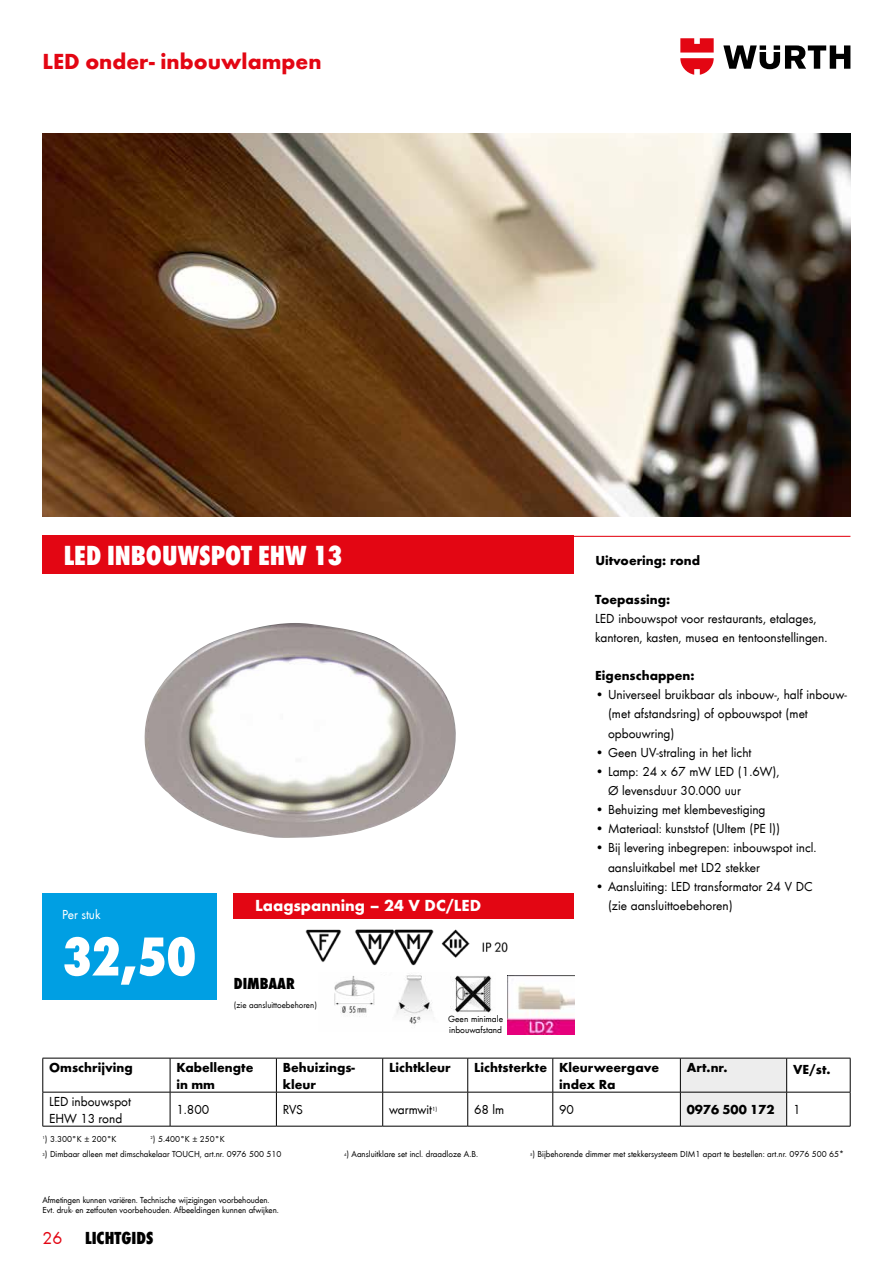
<style>
.page{position:relative;width:893px;height:1263px;background:#fff}
.page>*{position:absolute;margin:0;border:0;box-sizing:border-box;transform-origin:0 0}
.t1{font:57px "Wuerth Extra Bold Cond Caps";color:#fff}
.t2{font:800 condensed 28.5px "Wuerth";color:#fff}
.t3{font:700 22.5px "Wuerth";color:#e30613}
.t4{font:800 condensed 18px "Wuerth";color:#000}
.t5{font:18px "Wuerth";color:#e30613}
.t6{font:700 16.5px "Wuerth";color:#fff}
.t7{font:16.5px "Wuerth Extra Bold Cond Caps";color:#000}
.t8{font:13.5px/19.2px "Wuerth";color:#000}
.t9{font:700 13.5px/16.5px "Wuerth";color:#000}
.t10{font:13.5px "Wuerth";color:#fff}
.t11{font:9.45px/11.4px "Wuerth";color:#000}
.t12{font:9px "Wuerth";color:#000}
.s1{font-size:4.35px}
</style>
<div class="page">
<svg style="left:723px;top:45px;width:127px;height:24px"></svg>
<svg style="left:680px;top:38px;width:34px;height:37px"></svg>
<div style="left:43px;top:536px;width:531px;height:38px;background:#e30613"></div>
<hr style="left:43px;top:536px;width:807px;height:1px;background:#e30613">
<div style="left:681px;top:1059px;width:105px;height:67px;background:#ededed"></div>
<hr style="left:43px;top:1058px;width:127px;height:1px;background:#000">
<hr style="left:43px;top:1058px;width:1px;height:34px;background:#000">
<hr style="left:170px;top:1058px;width:106px;height:1px;background:#000">
<hr style="left:170px;top:1058px;width:1px;height:34px;background:#000">
<hr style="left:276px;top:1058px;width:107px;height:1px;background:#000">
<hr style="left:276px;top:1058px;width:1px;height:34px;background:#000">
<hr style="left:383px;top:1058px;width:85px;height:1px;background:#000">
<hr style="left:382px;top:1058px;width:1px;height:34px;background:#000">
<hr style="left:468px;top:1058px;width:85px;height:1px;background:#000">
<hr style="left:467px;top:1058px;width:1px;height:34px;background:#000">
<hr style="left:553px;top:1058px;width:127px;height:1px;background:#000">
<hr style="left:552px;top:1058px;width:1px;height:34px;background:#000">
<hr style="left:680px;top:1058px;width:107px;height:1px;background:#000">
<hr style="left:680px;top:1058px;width:1px;height:34px;background:#000">
<hr style="left:787px;top:1058px;width:63px;height:1px;background:#000">
<hr style="left:786px;top:1058px;width:1px;height:34px;background:#000">
<hr style="left:850px;top:1058px;width:1px;height:34px;background:#000">
<hr style="left:43px;top:1092px;width:127px;height:1px;background:#000">
<hr style="left:43px;top:1092px;width:1px;height:34px;background:#000">
<hr style="left:170px;top:1092px;width:106px;height:1px;background:#000">
<hr style="left:170px;top:1092px;width:1px;height:34px;background:#000">
<hr style="left:276px;top:1092px;width:107px;height:1px;background:#000">
<hr style="left:276px;top:1092px;width:1px;height:34px;background:#000">
<hr style="left:383px;top:1092px;width:85px;height:1px;background:#000">
<hr style="left:382px;top:1092px;width:1px;height:34px;background:#000">
<hr style="left:468px;top:1092px;width:85px;height:1px;background:#000">
<hr style="left:467px;top:1092px;width:1px;height:34px;background:#000">
<hr style="left:553px;top:1092px;width:127px;height:1px;background:#000">
<hr style="left:552px;top:1092px;width:1px;height:34px;background:#000">
<hr style="left:680px;top:1092px;width:107px;height:1px;background:#000">
<hr style="left:680px;top:1092px;width:1px;height:34px;background:#000">
<hr style="left:787px;top:1092px;width:63px;height:1px;background:#000">
<hr style="left:786px;top:1092px;width:1px;height:34px;background:#000">
<hr style="left:850px;top:1092px;width:1px;height:34px;background:#000">
<hr style="left:43px;top:1126px;width:127px;height:1px;background:#000">
<hr style="left:170px;top:1126px;width:106px;height:1px;background:#000">
<hr style="left:276px;top:1126px;width:107px;height:1px;background:#000">
<hr style="left:383px;top:1126px;width:85px;height:1px;background:#000">
<hr style="left:468px;top:1126px;width:85px;height:1px;background:#000">
<hr style="left:553px;top:1126px;width:127px;height:1px;background:#000">
<hr style="left:680px;top:1126px;width:107px;height:1px;background:#000">
<hr style="left:787px;top:1126px;width:63px;height:1px;background:#000">
<img style="left:144px;top:623px;width:312px;height:215px">
<div style="left:234px;top:893px;width:340px;height:25px;background:#e30613"></div>
<img style="left:43px;top:134px;width:807px;height:383px">
<img style="left:305px;top:929px;width:203px;height:37px">
<img style="left:334px;top:975px;width:158px;height:49px">
<img style="left:507px;top:976px;width:67px;height:59px">
<div style="left:43px;top:893px;width:174px;height:106px;background:#009fe3"></div>
<h3 class="t3" style="left:43px;top:45px;width:281px">LED onder- inbouwlampen</h3>
<h2 class="t2" style="left:64px;top:536px;width:280px">LED INBOUWSPOT EHW 13</h2>
<p class="t9" style="left:595px;top:552px;width:106px">Uitvoering: rond</p>
<p class="t10" style="left:62px;top:905px;width:40px">Per stuk</p>
<h1 class="t1" style="left:62px;top:916px;width:136px">32,50</h1>
<p class="t6" style="left:255px;top:894px;width:228px">Laagspanning – 24 V DC/LED</p>
<p class="t7" style="left:234px;top:972px;width:63px">DIMBAAR</p>
<p class="t12" style="left:234px;top:999px;width:85px">(zie aansluittoebehoren)</p>
<p class="t11" style="left:448px;top:1012px;width:56px">Geen minimale inbouwafstand</p>
<p class="t9" style="left:595px;top:590px;width:76px">Toepassing:</p>
<p class="t8" style="left:595px;top:608px;width:234px">LED inbouwspot voor restaurants, etalages, kantoren, kasten, musea en tentoonstellingen.</p>
<p class="t9" style="left:595px;top:666px;width:101px">Eigenschappen:</p>
<p class="t8" style="left:608px;top:685px;width:241px;text-indent:-13px">• Universeel bruikbaar als inbouw-, half inbouw-(met afstandsring) of opbouwspot (met opbouwring)</p>
<p class="t8" style="left:595px;top:742px;width:158px">• Geen UV-straling in het licht</p>
<p class="t8" style="left:608px;top:761px;width:173px;text-indent:-13px">• Lamp: 24 x 67 mW LED (1.6W),<br>Ø levensduur 30.000 uur</p>
<p class="t8" style="left:595px;top:799px;width:172px">• Behuizing met klembevestiging</p>
<p class="t8" style="left:595px;top:818px;width:186px">• Materiaal: kunststof (Ultem (PE l))</p>
<p class="t8" style="left:608px;top:838px;width:210px;text-indent:-13px">• Bij levering inbegrepen: inbouwspot incl. aansluitkabel met LD2 stekker</p>
<p class="t8" style="left:608px;top:876px;width:206px;text-indent:-13px">• Aansluiting: LED transformator 24 V DC (zie aansluittoebehoren)</p>
<p class="t9" style="left:49px;top:1058px;width:85px">Omschrijving</p>
<p class="t9" style="left:176px;top:1058px;width:78px">Kabellengte in mm</p>
<p class="t9" style="left:283px;top:1058px;width:74px">Behuizings&shy;kleur</p>
<p class="t9" style="left:389px;top:1058px;width:63px">Lichtkleur</p>
<p class="t9" style="left:559px;top:1058px;width:101px;text-indent:-85px">Lichtsterkte Kleurweergave index Ra</p>
<p class="t9" style="left:687px;top:1058px;width:42px">Art.nr.</p>
<p class="t9" style="left:793px;top:1060px;width:39px">VE/st.</p>
<p class="t8" style="left:49px;top:1093px;width:83px;line-height:16.5px">LED inbouwspot<br>EHW 13 rond</p>
<p class="t8" style="left:176px;top:1099px;width:34px">1.800</p>
<p class="t8" style="left:283px;top:1099px;width:22px">RVS</p>
<p class="t8" style="left:389px;top:1099px;width:50px">warmwit<sup>1)</sup></p>
<p class="t8" style="left:474px;top:1099px;width:32px">68 lm</p>
<p class="t8" style="left:559px;top:1099px;width:16px">90</p>
<p class="t9" style="left:687px;top:1100px;width:89px">0976 500 172</p>
<p class="t8" style="left:793px;top:1099px;width:9px">1</p>
<p class="t12" style="left:43px;top:1132px;width:76px"><sup>1</sup>) 3.300°K ± 200°K</p>
<p class="t12" style="left:151px;top:1132px;width:76px"><sup>2</sup>) 5.400°K ± 250°K</p>
<p class="t12" style="left:43px;top:1148px;width:240px"><span class="s1">3</span>) Dimbaar alleen met dimschakelaar TOUCH, art.nr. 0976 500 510</p>
<p class="t12" style="left:344px;top:1148px;width:136px"><span class="s1">4</span>) Aansluitklare set incl. draadloze A.B.</p>
<p class="t12" style="left:530px;top:1148px;width:316px"><span class="s1">5</span>) Bijbehorende dimmer met stekkersysteem DIM1 apart te bestellen: art.nr. 0976 500 65*</p>
<p class="t12" style="left:43px;top:1194px;width:229px">Afmetingen kunnen variëren. Technische wijzigingen voorbehouden.</p>
<p class="t12" style="left:43px;top:1204px;width:238px">Evt. druk- en zetfouten voorbehouden. Afbeeldingen kunnen afwijken.</p>
<h3 class="t5" style="left:43px;top:1225px;width:21px">26</h3>
<h3 class="t4" style="left:85px;top:1225px;width:70px">LICHTGIDS</h3>
</div>
